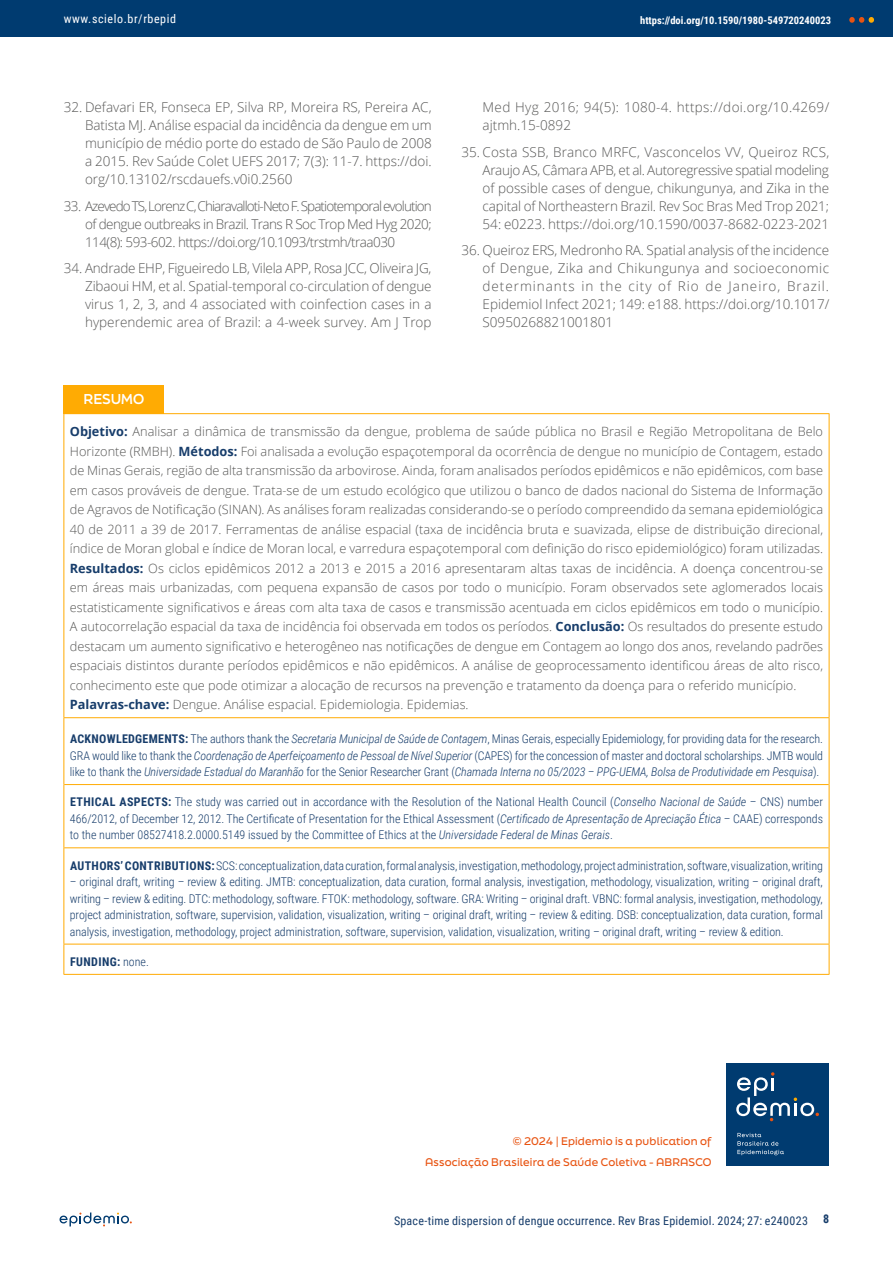
<style>
.page{position:relative;width:893px;height:1263px;background:#fff}
.page>*{position:absolute;margin:0;border:0;box-sizing:border-box;transform-origin:0 0}
.t1{font:300 13.5px/18px "Open Sans";color:#575756;text-align:justify}
.t2{font:300 13.5px/18px "Open Sans";letter-spacing:.025em;color:#575756}
.t3{font:700 13.5px "Final Six";letter-spacing:-.01em;color:#fff}
.t4{font:300 12.75px/19.5px "Open Sans";color:#575756}
.t5{font:300 12px/16.5px "Roboto Condensed";letter-spacing:-.005em;color:#173d6b;text-align:justify}
.t6{font:12px "Roboto Condensed";letter-spacing:.02em;color:#173d6b}
.t7{font:12px "Roboto Condensed";letter-spacing:.05em;color:#fff}
.t8{font:700 12px "Roboto Condensed";letter-spacing:.035em;color:#173d6b}
.t9{font:500 10.5px/21px "Final Six";letter-spacing:.015em;color:#e85412;text-align:right}
.t10{font:700 10.5px "Roboto Condensed";color:#fff}
.s1{font-weight:700;color:#173d6b}
.s2{font-weight:700}
.s3{font-style:italic}
.s4{font-weight:300}
</style>
<div class="page">
<div style="left:0;top:0;width:893px;height:36px;background:#003b70"></div>
<svg style="left:849px;top:17px;width:25px;height:6px"></svg>
<svg style="left:60px;top:1212px;width:72px;height:14px"></svg>
<div style="left:726px;top:1063px;width:103px;height:103px;background:#003b70"></div>
<svg style="left:737px;top:1133px;width:47px;height:22px"></svg>
<svg style="left:736px;top:1072px;width:83px;height:49px"></svg>
<div style="left:64px;top:386px;width:100px;height:28px;background:#ffab03"></div>
<hr style="left:829px;top:718px;width:1px;height:66px;background:#ffab03">
<hr style="left:829px;top:784px;width:1px;height:64px;background:#ffab03">
<hr style="left:829px;top:848px;width:1px;height:96px;background:#ffab03">
<hr style="left:829px;top:944px;width:1px;height:30px;background:#ffab03">
<hr style="left:64px;top:718px;width:1px;height:66px;background:#ffab03">
<hr style="left:64px;top:784px;width:1px;height:64px;background:#ffab03">
<hr style="left:64px;top:848px;width:1px;height:96px;background:#ffab03">
<hr style="left:64px;top:847px;width:100px;height:1px;background:#ffab03">
<hr style="left:164px;top:847px;width:665px;height:1px;background:#ffab03">
<hr style="left:64px;top:944px;width:100px;height:1px;background:#ffab03">
<hr style="left:164px;top:944px;width:665px;height:1px;background:#ffab03">
<hr style="left:64px;top:944px;width:1px;height:30px;background:#ffab03">
<hr style="left:64px;top:974px;width:100px;height:1px;background:#ffab03">
<hr style="left:164px;top:974px;width:665px;height:1px;background:#ffab03">
<hr style="left:64px;top:414px;width:1px;height:303px;background:#ffab03">
<hr style="left:164px;top:413px;width:665px;height:1px;background:#ffab03">
<hr style="left:829px;top:414px;width:1px;height:303px;background:#ffab03">
<hr style="left:64px;top:717px;width:100px;height:1px;background:#ffab03">
<hr style="left:164px;top:717px;width:665px;height:1px;background:#ffab03">
<hr style="left:64px;top:784px;width:100px;height:1px;background:#ffab03">
<hr style="left:164px;top:784px;width:665px;height:1px;background:#ffab03">
<p class="t7" style="left:64px;top:10px;width:114px">www.scielo.br/rbepid</p>
<p class="t1" style="left:85px;top:98px;width:348px;text-indent:-21px">32. Defavari ER, Fonseca EP, Silva RP, Moreira RS, Pereira AC, Batista MJ. Análise espacial da incidência da dengue em um município de médio porte do estado de São Paulo de 2008 a 2015. Rev Saúde Colet UEFS 2017; 7(3): 11-7. https://doi. org/10.13102/rscdauefs.v0i0.2560</p>
<p class="t1" style="left:85px;top:197px;width:348px;text-indent:-21px">33. Azevedo TS, Lorenz C, Chiaravalloti-Neto F. Spatiotemporal evolution of dengue outbreaks in Brazil. Trans R Soc Trop Med Hyg 2020; 114(8): 593-602. https://doi.org/10.1093/trstmh/traa030</p>
<p class="t1" style="left:85px;top:259px;width:348px;text-indent:-21px">34. Andrade EHP, Figueiredo LB, Vilela APP, Rosa JCC, Oliveira JG, Zibaoui HM, et al. Spatial-temporal co-circulation of dengue virus 1, 2, 3, and 4 associated with coinfection cases in a hyperendemic area of Brazil: a 4-week survey. Am J Trop</p>
<p class="t10" style="left:640px;top:12px;width:192px">https://doi.org/10.1590/1980-549720240023</p>
<p class="t2" style="left:483px;top:98px;width:348px">Med Hyg 2016; 94(5): 1080-4. https://doi.org/10.4269/ ajtmh.15-0892</p>
<p class="t1" style="left:483px;top:143px;width:348px;text-indent:-21px">35. Costa SSB, Branco MRFC, Vasconcelos VV, Queiroz RCS, Araujo AS, Câmara APB, et al. Autoregressive spatial modeling of possible cases of dengue, chikungunya, and Zika in the capital of Northeastern Brazil. Rev Soc Bras Med Trop 2021; 54: e0223. https://doi.org/10.1590/0037-8682-0223-2021</p>
<p class="t1" style="left:483px;top:241px;width:348px;text-indent:-21px">36. Queiroz ERS, Medronho RA. Spatial analysis of the incidence of Dengue, Zika and Chikungunya and socioeconomic determinants in the city of Rio de Janeiro, Brazil.<br>Epidemiol Infect 2021; 149: e188. https://doi.org/10.1017/ S0950268821001801</p>
<p class="t3" style="left:84px;top:389px;width:62px">RESUMO</p>
<p class="t4" style="left:70px;top:421px;width:755px"><span class="s1">Objetivo:</span> Analisar a dinâmica de transmissão da dengue, problema de saúde pública no Brasil e Região Metropolitana de Belo Horizonte (RMBH). <span class="s1">Métodos:</span> Foi analisada a evolução espaçotemporal da ocorrência de dengue no município de Contagem, estado de Minas Gerais, região de alta transmissão da arbovirose. Ainda, foram analisados períodos epidêmicos e não epidêmicos, com base em casos prováveis de dengue. Trata-se de um estudo ecológico que utilizou o banco de dados nacional do Sistema de Informação de Agravos de Notificação (SINAN). As análises foram realizadas considerando-se o período compreendido da semana epidemiológica 40 de 2011 a 39 de 2017. Ferramentas de análise espacial (taxa de incidência bruta e suavizada, elipse de distribuição direcional, índice de Moran global e índice de Moran local, e varredura espaçotemporal com definição do risco epidemiológico) foram utilizadas.<br><span class="s1">Resultados:</span> Os ciclos epidêmicos 2012 a 2013 e 2015 a 2016 apresentaram altas taxas de incidência. A doença concentrou-se em áreas mais urbanizadas, com pequena expansão de casos por todo o município. Foram observados sete aglomerados locais estatisticamente significativos e áreas com alta taxa de casos e transmissão acentuada em ciclos epidêmicos em todo o município.<br>A autocorrelação espacial da taxa de incidência foi observada em todos os períodos. <span class="s1">Conclusão:</span> Os resultados do presente estudo destacam um aumento significativo e heterogêneo nas notificações de dengue em Contagem ao longo dos anos, revelando padrões espaciais distintos durante períodos epidêmicos e não epidêmicos. A análise de geoprocessamento identificou áreas de alto risco, conhecimento este que pode otimizar a alocação de recursos na prevenção e tratamento da doença para o referido município.<br><span class="s1">Palavras-chave:</span> Dengue. Análise espacial. Epidemiologia. Epidemias.</p>
<p class="t5" style="left:70px;top:730px;width:755px"><span class="s2">ACKNOWLEDGEMENTS:</span> The authors thank the <span class="s3">Secretaria Municipal de Saúde de Contagem</span>, Minas Gerais, especially Epidemiology, for providing data for the research.<br>GRA would like to thank the <span class="s3">Coordenação de Aperfeiçoamento de Pessoal de Nível Superior</span> (CAPES) for the concession of master and doctoral scholarships. JMTB would like to thank the <span class="s3">Universidade Estadual do Maranhão</span> for the Senior Researcher Grant (<span class="s3">Chamada Interna no 05/2023 – PPG-UEMA, Bolsa de Produtividade em Pesquisa</span>).</p>
<p class="t5" style="left:70px;top:793px;width:755px"><span class="s2">ETHICAL ASPECTS:</span> The study was carried out in accordance with the Resolution of the National Health Council (<span class="s3">Conselho Nacional de Saúde</span> – CNS) number 466/2012, of December 12, 2012. The Certificate of Presentation for the Ethical Assessment (<span class="s3">Certificado de Apresentação de Apreciação Ética</span> – CAAE) corresponds to the number 08527418.2.0000.5149 issued by the Committee of Ethics at the <span class="s3">Universidade Federal de Minas Gerais</span>.</p>
<p class="t5" style="left:70px;top:857px;width:754px"><span class="s2">AUTHORS’ CONTRIBUTIONS:</span> SCS: conceptualization, data curation, formal analysis, investigation, methodology, project administration, software, visualization, writing</p>
<p class="t5" style="left:70px;top:873px;width:754px">– original draft, writing – review &amp; editing. JMTB: conceptualization, data curation, formal analysis, investigation, methodology, visualization, writing – original draft, writing – review &amp; editing. DTC: methodology, software. FTOK: methodology, software. GRA: Writing – original draft. VBNC: formal analysis, investigation, methodology, project administration, software, supervision, validation, visualization, writing – original draft, writing – review &amp; editing. DSB: conceptualization, data curation, formal analysis, investigation, methodology, project administration, software, supervision, validation, visualization, writing – original draft, writing – review &amp; edition.</p>
<p class="t8" style="left:70px;top:953px;width:80px">FUNDING: <span class="s4">none.</span></p>
<p class="t9" style="left:425px;top:1130px;width:288px">© 2024 | Epidemio is a publication of<br>Associação Brasileira de Saúde Coletiva - ABRASCO</p>
<p class="t6" style="left:394px;top:1212px;width:415px">Space-time dispersion of dengue occurrence. Rev Bras Epidemiol. 2024; 27: e240023</p>
<p class="t8" style="left:823px;top:1211px;width:8px">8</p>
</div>
